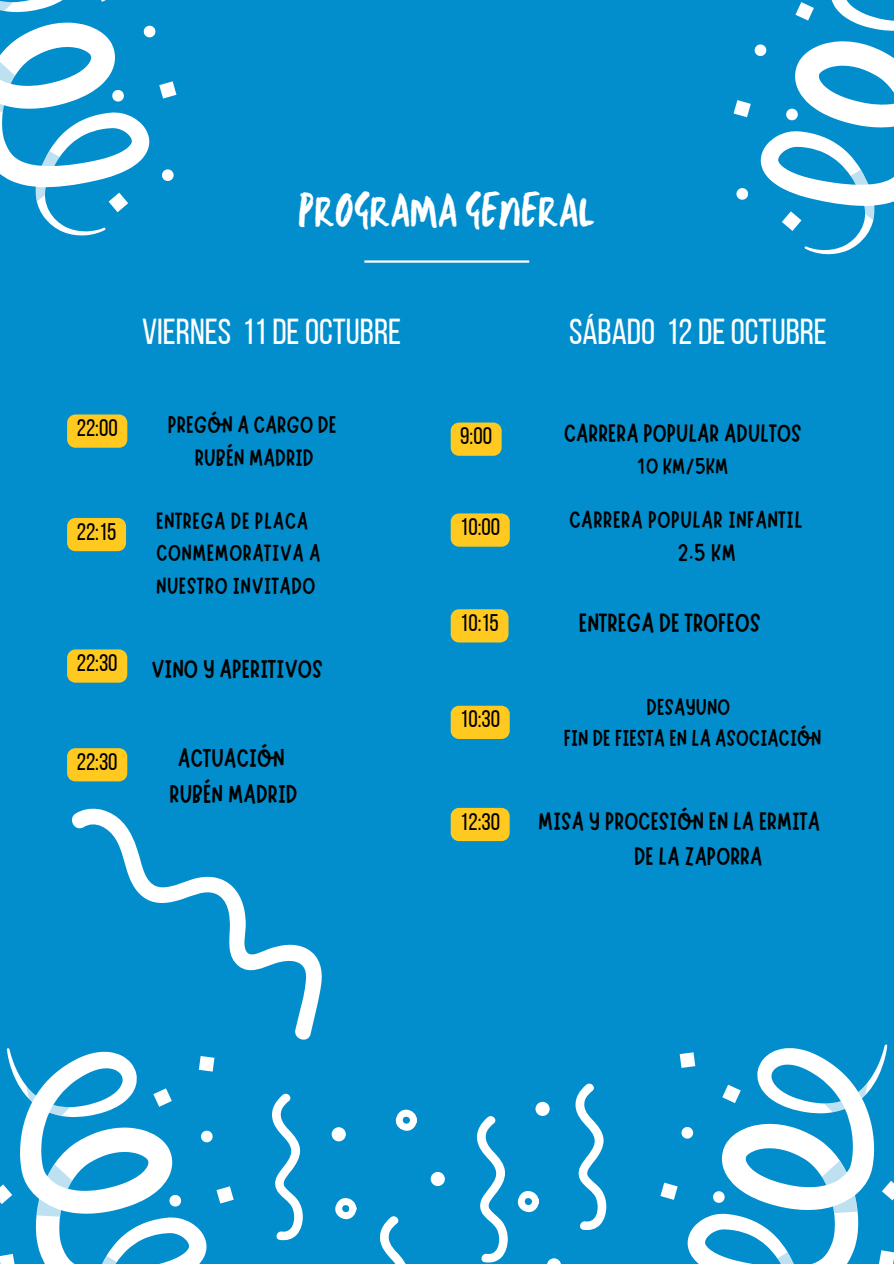
<style>
.page{position:relative;width:894px;height:1264px;background:#fff}
.page>*{position:absolute;margin:0;border:0;box-sizing:border-box;transform-origin:0 0}
.t1{font:48px "TC Milo Regular";color:#fff}
.t2{font:36px "Bebas Neue";color:#fff}
.t3{font:26.4px "Marykate";color:#000}
.t4{font:25.8px/36px "Marykate";color:#000;text-align:center}
.t5{font:25.2px/34.8px "Marykate";color:#000}
.t6{font:24px "Bebas Neue";color:#000}
.t7{font:24px/32.7px "Marykate";color:#000;text-align:center}
.t8{font:23.85px/32.5px "Marykate";letter-spacing:.02em;color:#000}
.t9{font:23.4px/32.7px "Marykate";letter-spacing:.02em;color:#000}
.t10{font:23.1px "Marykate";color:#000}
.t11{font:22.2px "Marykate";color:#000}
</style>
<div class="page">
<div style="left:0;top:0;width:893px;height:1263px;background:#028ecc"></div>
<hr style="left:364px;top:260px;width:165px;height:3px;background:#fff">
<svg style="left:0;top:1048px;width:233px;height:215px"></svg>
<svg style="left:0;top:0;width:176px;height:235px"></svg>
<svg style="left:660px;top:1044px;width:233px;height:219px"></svg>
<svg style="left:733px;top:0;width:160px;height:254px"></svg>
<svg style="left:272px;top:1093px;width:31px;height:147px"></svg>
<svg style="left:380px;top:1216px;width:25px;height:47px"></svg>
<svg style="left:477px;top:1116px;width:31px;height:147px"></svg>
<svg style="left:575px;top:1083px;width:31px;height:147px"></svg>
<div style="left:331px;top:1127px;width:15px;height:14px;background:#fff;border-radius:50%"></div>
<div style="left:430px;top:1171px;width:14px;height:14px;background:#fff;border-radius:50%"></div>
<div style="left:535px;top:1101px;width:14px;height:14px;background:#fff;border-radius:50%"></div>
<svg style="left:335px;top:1198px;width:21px;height:21px"></svg>
<svg style="left:395px;top:1109px;width:22px;height:22px"></svg>
<svg style="left:517px;top:1191px;width:22px;height:21px"></svg>
<svg style="left:547px;top:1258px;width:14px;height:5px"></svg>
<svg style="left:71px;top:808px;width:251px;height:232px"></svg>
<svg style="left:450px;top:422px;width:51px;height:34px;background:#eec52a"></svg>
<svg style="left:67px;top:414px;width:60px;height:34px;background:#f1c527"></svg>
<div style="left:67px;top:518px;width:59px;height:33px;background:#ffc91f"></div>
<svg style="left:450px;top:609px;width:58px;height:33px;background:#f3c626"></svg>
<svg style="left:67px;top:649px;width:60px;height:33px;background:#f5c625"></svg>
<svg style="left:450px;top:705px;width:59px;height:34px;background:#efc529"></svg>
<svg style="left:450px;top:807px;width:59px;height:34px;background:#efc529"></svg>
<svg style="left:450px;top:513px;width:59px;height:33px;background:#f2c627"></svg>
<svg style="left:67px;top:748px;width:60px;height:33px;background:#f6c724"></svg>
<p class="t1" style="left:298px;top:179px;width:298px">PROGRAMA GENERAL</p>
<h1 class="t2" style="left:142px;top:317px;width:260px">VIERNES 11 DE OCTUBRE</h1>
<p class="t2" style="left:569px;top:317px;width:259px">SÁBADO 12 DEOCTUBRE</p>
<h2 class="t6" style="left:77px;top:418px;width:42px">22:00</h2>
<h3 class="t7" style="left:168px;top:406px;width:170px">PREGÓN A CARGO DE<br>RUBÉN MADRID</h3>
<h2 class="t6" style="left:460px;top:426px;width:33px">9:00</h2>
<h3 class="t5" style="left:563px;top:413px;width:239px">CARRERA POPULAR ADULTOS</h3>
<h3 class="t11" style="left:636px;top:452px;width:93px">10 KM/5KM</h3>
<h3 class="t6" style="left:77px;top:521px;width:41px">22:15</h3>
<h3 class="t9" style="left:156px;top:501px;width:166px">ENTREGA DE PLACA<br>CONMEMORATIVA A<br>NUESTRO INVITADO</h3>
<h3 class="t6" style="left:77px;top:653px;width:42px">22:30</h3>
<h3 class="t4" style="left:151px;top:648px;width:173px">VINO Y APERITIVOS</h3>
<h3 class="t6" style="left:77px;top:751px;width:42px">22:30</h3>
<p class="t4" style="left:169px;top:737px;width:130px">ACTUACIÓN<br>RUBÉN MADRID</p>
<p class="t6" style="left:460px;top:517px;width:41px">10:00</p>
<p class="t6" style="left:460px;top:613px;width:40px">10:15</p>
<h3 class="t6" style="left:460px;top:709px;width:41px">10:30</h3>
<h3 class="t8" style="left:677px;top:501px;width:126px;text-indent:-109px">CARRERA POPULAR INFANTIL<br>2.5 KM</h3>
<h3 class="t3" style="left:578px;top:606px;width:184px">ENTREGA DE TROFEOS</h3>
<h3 class="t10" style="left:646px;top:691px;width:85px">DESAYUNO</h3>
<h3 class="t10" style="left:563px;top:723px;width:259px">FIN DE FIESTA EN LA ASOCIACIÓN</h3>
<h3 class="t6" style="left:460px;top:811px;width:41px">12:30</h3>
<h3 class="t5" style="left:633px;top:801px;width:188px;text-indent:-96px">MISA Y PROCESIÓN EN LA ERMITA<br>DE LA ZAPORRA</h3>
</div>
